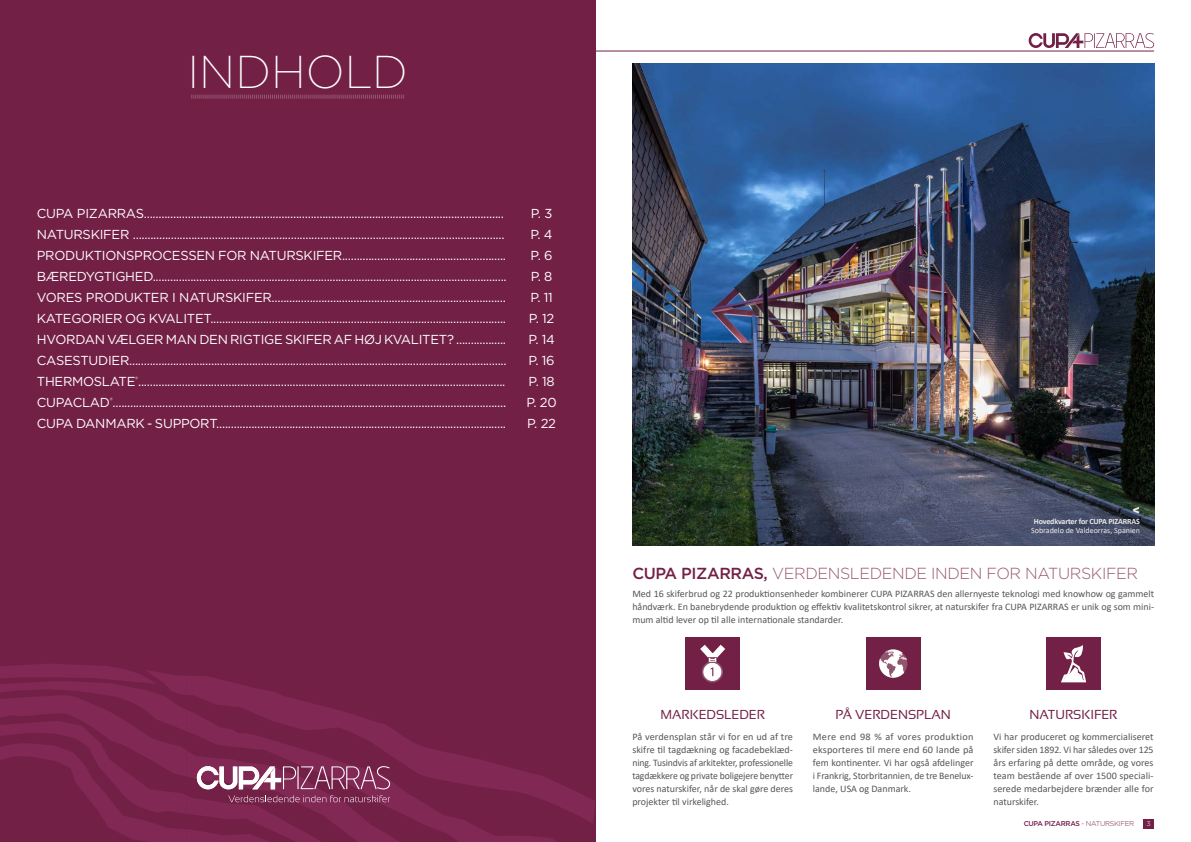
<style>
.page{position:relative;width:1191px;height:842px;background:#fff}
.page>*{position:absolute;margin:0;border:0;box-sizing:border-box;transform-origin:0 0}
.t1{font:200 46px "Gotham";color:#fff}
.t2{font:300 16px "Gotham";letter-spacing:-.025em;color:#965870}
.t3{font:13px/21px "Gotham";letter-spacing:-.02em;color:#fff}
.t4{font:13px "Sansation";color:#732047}
.t5{font:900 12px "Gotham";color:#ebebeb}
.t6{font:10px/13px "Calibri";color:#56565a;text-align:justify}
.t7{font:8px "Calibri";color:#ebebeb}
.t8{font:700 8px "Calibri";letter-spacing:-.02em;color:#ebebeb}
.t9{font:500 7px "Gotham";letter-spacing:-.04em;color:#732047}
.t10{font:300 7px "Gotham";color:#fff}
.s1{font-weight:500;color:#732047}
.s2{font-weight:300}
</style>
<div class="page">
<div style="left:1143px;top:819px;width:11px;height:10px;background:#732047"></div>
<hr style="left:595px;top:51px;width:559px;height:1px;background:#732047">
<svg style="left:1028px;top:33px;width:126px;height:15px"></svg>
<div style="left:0;top:0;width:595px;height:842px;background:#732047"></div>
<img style="left:632px;top:64px;width:522px;height:481px">
<div style="left:685px;top:637px;width:55px;height:53px;background:#732047"></div>
<svg style="left:702px;top:662px;width:20px;height:20px"></svg>
<div style="left:702px;top:661px;width:21px;height:21px;border:2px solid #91546e;border-radius:50%"></div>
<svg style="left:700px;top:644px;width:25px;height:32px"></svg>
<div style="left:866px;top:637px;width:54px;height:53px;background:#732047"></div>
<svg style="left:879px;top:649px;width:28px;height:29px"></svg>
<div style="left:1046px;top:637px;width:54px;height:53px;background:#732047"></div>
<svg style="left:1061px;top:645px;width:26px;height:38px"></svg>
<svg style="left:422px;top:823px;width:134px;height:19px"></svg>
<svg style="left:411px;top:742px;width:184px;height:81px"></svg>
<svg style="left:191px;top:95px;width:213px;height:4px"></svg>
<svg style="left:0;top:664px;width:411px;height:178px"></svg>
<h1 class="t1" style="left:187px;top:43px;width:222px">INDHOLD</h1>
<p class="t3" style="left:37px;top:203px;width:471px">CUPA PIZARRAS...........................................................................................................................<br>NATURSKIFER ...............................................................................................................................<br>PRODUKTIONSPROCESSEN FOR NATURSKIFER........................................................<br>BÆREDYGTIGHED..........................................................................................................................<br>VORES PRODUKTER I NATURSKIFER................................................................................<br>KATEGORIER OG KVALITET.....................................................................................................<br>HVORDAN VÆLGER MAN DEN RIGTIGE SKIFER AF HØJ KVALITET? .................<br>CASESTUDIER.................................................................................................................................<br>THERMOSLATE<sup>®</sup>..............................................................................................................................<br>CUPACLAD<sup>®</sup>.......................................................................................................................................<br>CUPA DANMARK - SUPPORT...................................................................................................</p>
<p class="t3" style="left:526px;top:203px;width:32px;text-align:center">P. 3<br>P. 4<br>P. 6<br>P. 8<br>P. 11<br>P. 12<br>P. 14<br>P. 16<br>P. 18<br>P. 20<br>P. 22</p>
<p class="t5" style="left:1140px;top:519px;width:9px;rotate:-180deg">&gt;</p>
<p class="t8" style="left:1033px;top:516px;width:108px">Hovedkvarter for CUPA PIZARRAS</p>
<p class="t7" style="left:1031px;top:525px;width:110px">Sobradelo de Valdeorras, Spanien</p>
<p class="t2" style="left:632px;top:563px;width:507px"><span class="s1">CUPA PIZARRAS,</span> VERDENSLEDENDE INDEN FOR NATURSKIFER</p>
<p class="t6" style="left:632px;top:587px;width:523px">Med 16 skiferbrud og 22 produktionsenheder kombinerer CUPA PIZARRAS den allernyeste teknologi med knowhow og gammelt håndværk. En banebrydende produktion og effektiv kvalitetskontrol sikrer, at naturskifer fra CUPA PIZARRAS er unik og som mini&shy;mum altid lever op til alle internationale standarder.</p>
<p class="t4" style="left:660px;top:707px;width:106px">MARKEDSLEDER</p>
<p class="t6" style="left:632px;top:730px;width:162px">På verdensplan står vi for en ud af tre skifre til tagdækning og facadebeklæd&shy;ning. Tusindvis af arkitekter, professionelle tagdækkere og private boligejere benytter vores naturskifer, når de skal gøre deres projekter til virkelighed.</p>
<p class="t4" style="left:835px;top:707px;width:117px">PÅ VERDENSPLAN</p>
<p class="t6" style="left:813px;top:730px;width:162px">Mere end 98 % af vores produktion eksporteres til mere end 60 lande på fem kontinenter. Vi har også afdelinger i Frankrig, Storbritannien, de tre Benelux&shy;lande, USA og Danmark.</p>
<p class="t4" style="left:1029px;top:707px;width:90px">NATURSKIFER</p>
<p class="t6" style="left:993px;top:730px;width:162px">Vi har produceret og kommercialiseret skifer siden 1892. Vi har således over 125 års erfaring på dette område, og vores team bestående af over 1500 speciali&shy;serede medarbejdere brænder alle for naturskifer.</p>
<p class="t9" style="left:1023px;top:819px;width:112px">CUPA PIZARRAS <span class="s2">- NATURSKIFER</span></p>
<p class="t10" style="left:1146px;top:819px;width:6px">3</p>
</div>
